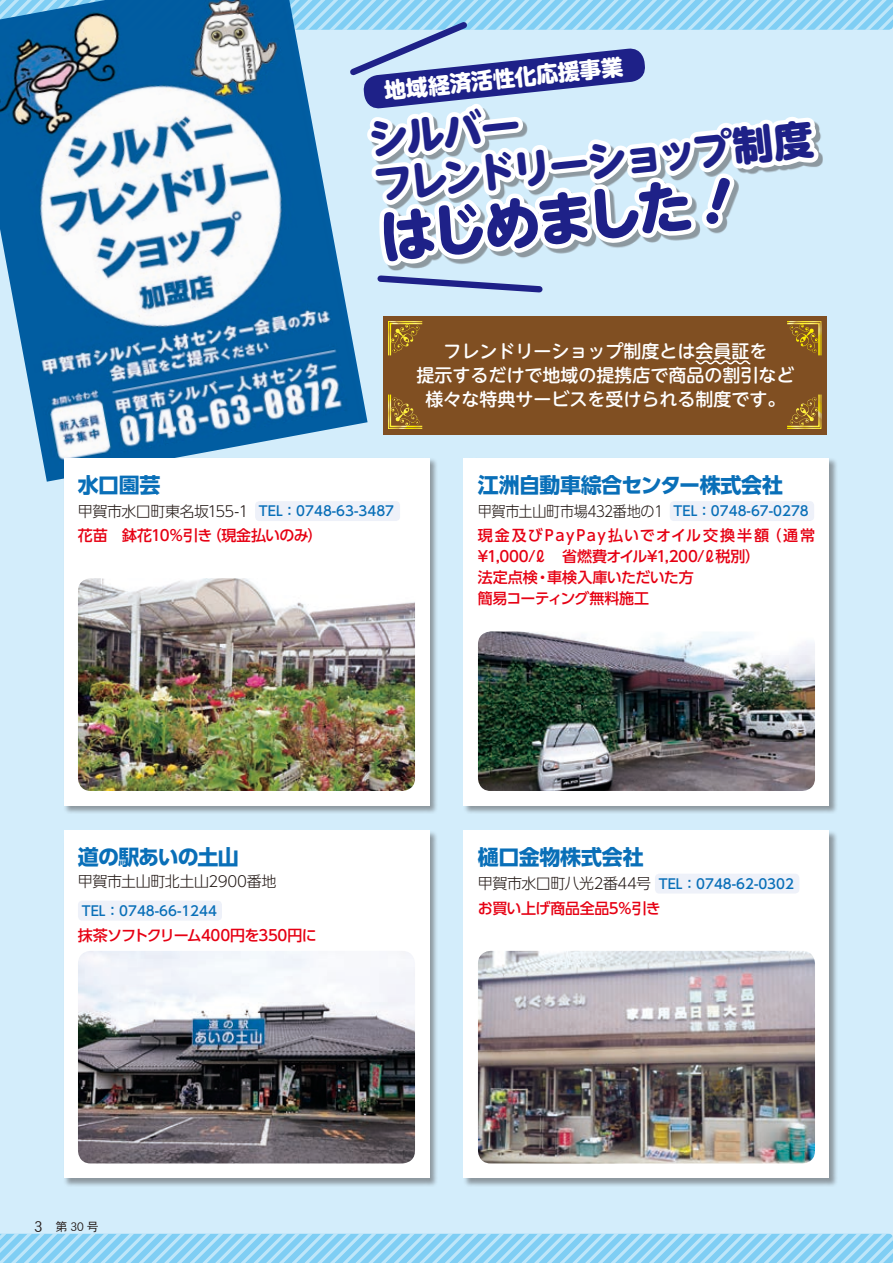
<style>
.page{position:relative;width:893px;height:1263px;background:#d3edfb}
.page>*{position:absolute;margin:0;border:0;box-sizing:border-box;transform-origin:0 0}
.t1{font:800 57px "UD Shin M Go Pro";color:#1e2188}
.t2{font:800 40.5px/45px "UD Shin M Go Pro";color:#1e2188}
.t3{font:800 21.9px "UD Shin M Go Pro";color:#fff}
.t4{font:700 21px "UD Shin Go Pro";letter-spacing:-.025em;color:#096fb8}
.t5{font:700 21px "UD Shin Go Pro";letter-spacing:-.05em;color:#096fb8}
.t6{font:500 18px/24px "UD Shin M Go Pro";color:#fff;text-align:center}
.t7{font:500 15px/21px "UD Shin Go Pro";letter-spacing:-.02em;color:#e60013}
.t8{font:300 15px "UD Shin Go Pro";letter-spacing:-.03em;color:#231916}
.t9{font:500 15px/21px "UD Shin Go Pro";letter-spacing:.1em;color:#e60013}
.t10{font:500 15px "UD Shin Go Pro";letter-spacing:-.045em;color:#e60013}
.t11{font:300 15px "UD Shin Go Pro";letter-spacing:-.03em;color:#231916;scale:.94 1}
.t12{font:15px "DFHS Gothic G W3 90 pv RKSJ H";color:#231916}
.t13{font:500 13.5px "UD Shin Go Pro";color:#096fb8}
.t14{font:12px "DFHS Gothic G W3 90 pv RKSJ H";color:#231916}
</style>
<div class="page">
<svg style="left:0;top:1234px;width:893px;height:29px;background:#95d6f5"></svg>
<img style="left:37px;top:429px;width:294px;height:53px">
<div style="left:63px;top:457px;width:375px;height:357px;background:#231916;opacity:.4"></div>
<div style="left:64px;top:458px;width:365px;height:347px;background:#fff"></div>
<div style="left:63px;top:830px;width:375px;height:357px;background:#231916;opacity:.4"></div>
<div style="left:64px;top:830px;width:365px;height:348px;background:#fff"></div>
<div style="left:463px;top:457px;width:375px;height:357px;background:#231916;opacity:.4"></div>
<div style="left:464px;top:458px;width:365px;height:347px;background:#fff"></div>
<div style="left:463px;top:830px;width:375px;height:357px;background:#231916;opacity:.4"></div>
<div style="left:464px;top:830px;width:365px;height:348px;background:#fff"></div>
<div style="left:255px;top:501px;width:145px;height:20px;background:#eef1f9;border-radius:4px"></div>
<div style="left:78px;top:901px;width:144px;height:19px;background:#eef1f9;border-radius:4px"></div>
<div style="left:670px;top:501px;width:144px;height:20px;background:#eef1f9;border-radius:4px"></div>
<div style="left:655px;top:874px;width:144px;height:19px;background:#eef1f9;border-radius:4px"></div>
<img style="left:78px;top:578px;width:337px;height:213px">
<img style="left:78px;top:951px;width:337px;height:212px">
<img style="left:478px;top:631px;width:337px;height:160px">
<img style="left:478px;top:951px;width:337px;height:212px">
<div style="left:384px;top:316px;width:443px;height:118px;background:#804f22"></div>
<svg style="left:0;top:0;width:893px;height:429px"></svg>
<h3 class="t3" style="left:382px;top:73px;width:241px;rotate:-6deg">地域経済活性化応援事業</h3>
<h2 class="t2" style="left:366px;top:116px;width:444px;rotate:-6deg">シルバー<br>フレンドリーショップ制度</h2>
<h1 class="t1" style="left:374px;top:191px;width:317px;rotate:-6deg">はじめました</h1>
<p class="t6" style="left:416px;top:338px;width:380px">フレンドリーショップ制度とは会員証を<br>提示するだけで地域の提携店で商品の割引など様々な特典サービスを受けられる制度です。</p>
<h3 class="t4" style="left:78px;top:467px;width:84px">水口園芸</h3>
<p class="t8" style="left:78px;top:499px;width:175px">甲賀市水口町東名坂155-１</p>
<p class="t7" style="left:207px;top:525px;width:117px">（現金払いのみ(</p>
<p class="t13" style="left:259px;top:500px;width:137px">TEL：0748-63-3487</p>
<p class="t7" style="left:78px;top:525px;width:136px">花苗　鉢花10％引き</p>
<h3 class="t4" style="left:478px;top:467px;width:307px">江洲自動車綜合センター株式会社</h3>
<p class="t13" style="left:674px;top:500px;width:137px">TEL：0748-67-0278</p>
<p class="t11" style="left:478px;top:499px;width:189px">甲賀市土山町市場432番地の</p>
<p class="t11" style="left:652px;top:499px;width:16px">１</p>
<p class="t9" style="left:702px;top:525px;width:69px;text-indent:-224px">現金及びPayPay払いでオイル交換半額ℓ税別(</p>
<p class="t7" style="left:766px;top:525px;width:50px">（通常</p>
<p class="t7" style="left:533px;top:546px;width:173px">ℓ　省燃費オイル¥1,200/</p>
<p class="t7" style="left:478px;top:546px;width:59px">¥1,000/</p>
<p class="t7" style="left:547px;top:567px;width:148px">車検入庫いただいた方</p>
<p class="t7" style="left:478px;top:567px;width:173px">法定点検<br>簡易コーティング無料施工</p>
<p class="t7" style="left:535px;top:567px;width:16px">・</p>
<h3 class="t5" style="left:78px;top:840px;width:162px">道の駅あいの土山</h3>
<p class="t8" style="left:78px;top:869px;width:200px">甲賀市土山町北土山2900番地</p>
<p class="t13" style="left:82px;top:900px;width:137px">TEL：0748-66-1244</p>
<p class="t10" style="left:78px;top:923px;width:240px">抹茶ソフトクリーム400円を350円に</p>
<h3 class="t4" style="left:478px;top:840px;width:167px">樋口金物株式会社</h3>
<p class="t8" style="left:478px;top:871px;width:175px">甲賀市水口町八光2番44号</p>
<p class="t7" style="left:478px;top:897px;width:184px">お買い上げ商品全品5％引き</p>
<p class="t13" style="left:659px;top:873px;width:137px">TEL：0748-62-0302</p>
<p class="t12" style="left:34px;top:1219px;width:10px">3</p>
<p class="t14" style="left:56px;top:1221px;width:45px">第 30 号</p>
</div>
